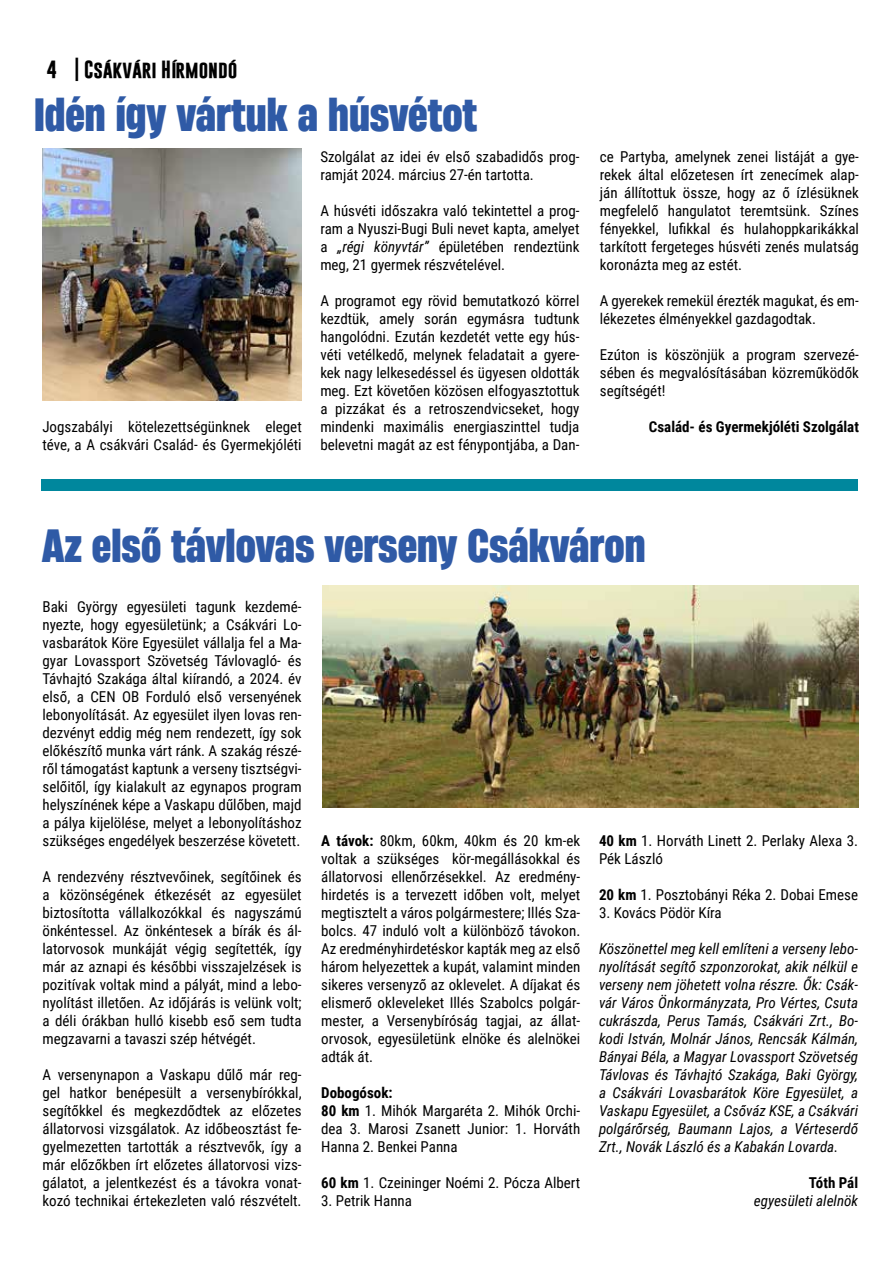
<style>
.page{position:relative;width:893px;height:1263px;background:#fff}
.page>*{position:absolute;margin:0;border:0;box-sizing:border-box;transform-origin:0 0}
.t1{font:800 43.5px "Heading Now Trial 57";color:#2f5aa6}
.t2{font:700 18px "Gobold";color:#000}
.t3{font:15px/18px "Roboto Condensed";color:#000;text-align:justify}
.t4{font:italic 15px/18px "Roboto Condensed";color:#000;text-align:justify}
.t5{font:700 15px "Roboto Condensed";color:#000}
.s1{font-style:italic}
.s2{font-weight:700}
</style>
<div class="page">
<img style="left:322px;top:585px;width:537px;height:223px">
<div style="left:42px;top:479px;width:816px;height:11px;background:#00879d"></div>
<img style="left:43px;top:148px;width:259px;height:252px">
<p class="t2" style="left:47px;top:58px;width:192px">4 | Csákvári Hírmondó</p>
<h1 class="t1" style="left:34px;top:83px;width:445px">Idén így vártuk a húsvétot</h1>
<p class="t3" style="left:42px;top:417px;width:261px">Jogszabályi kötelezettségünknek eleget téve, a A csákvári Család- és Gyermekjóléti</p>
<p class="t3" style="left:320px;top:147px;width:261px">Szolgálat az idei év első szabadidős prog&shy;ramját 2024. március 27-én tartotta.</p>
<p class="t3" style="left:320px;top:201px;width:261px">A húsvéti időszakra való tekintettel a prog&shy;ram a Nyuszi-Bugi Buli nevet kapta, amelyet a <span class="s1">„régi könyvtár”</span> épületében rendeztünk meg, 21 gyermek részvételével.</p>
<p class="t3" style="left:320px;top:291px;width:261px">A programot egy rövid bemutatkozó körrel kezdtük, amely során egymásra tudtunk hangolódni. Ezután kezdetét vette egy hús&shy;véti vetélkedő, melynek feladatait a gyere&shy;kek nagy lelkesedéssel és ügyesen oldották meg. Ezt követően közösen elfogyasztottuk a pizzákat és a retroszendvicseket, hogy mindenki maximális energiaszinttel tudja belevetni magát az est fénypontjába, a Dan-</p>
<p class="t3" style="left:600px;top:147px;width:261px">ce Partyba, amelynek zenei listáját a gye&shy;rekek által előzetesen írt zenecímek alap&shy;ján állítottuk össze, hogy az ő ízlésüknek megfelelő hangulatot teremtsünk. Színes fényekkel, lufikkal és hulahoppkarikákkal tarkított fergeteges húsvéti zenés mulatság koronázta meg az estét.</p>
<p class="t3" style="left:600px;top:291px;width:261px">A gyerekek remekül érezték magukat, és em&shy;lékezetes élményekkel gazdagodtak.</p>
<p class="t3" style="left:600px;top:345px;width:261px">Ezúton is köszönjük a program szervezé&shy;sében és megvalósításában közreműködők segítségét!</p>
<p class="t5" style="left:649px;top:416px;width:212px">Család- és Gyermekjóléti Szolgálat</p>
<h1 class="t1" style="left:42px;top:513px;width:605px">Az első távlovas verseny Csákváron</h1>
<p class="t3" style="left:43px;top:597px;width:261px">Baki György egyesületi tagunk kezdemé&shy;nyezte, hogy egyesületünk; a Csákvári Lo&shy;vasbarátok Köre Egyesület vállalja fel a Ma&shy;gyar Lovassport Szövetség Távlovagló- és Távhajtó Szakága által kiírandó, a 2024. év első, a CEN OB Forduló első versenyének lebonyolítását. Az egyesület ilyen lovas ren&shy;dezvényt eddig még nem rendezett, így sok előkészítő munka várt ránk. A szakág részé&shy;ről támogatást kaptunk a verseny tisztségvi&shy;selőitől, így kialakult az egynapos program helyszínének képe a Vaskapu dűlőben, majd a pálya kijelölése, melyet a lebonyolításhoz szükséges engedélyek beszerzése követett.</p>
<p class="t3" style="left:43px;top:867px;width:261px">A rendezvény résztvevőinek, segítőinek és a közönségének étkezését az egyesület biztosította vállalkozókkal és nagyszámú önkéntessel. Az önkéntesek a bírák és ál&shy;latorvosok munkáját végig segítették, így már az aznapi és későbbi visszajelzések is pozitívak voltak mind a pályát, mind a lebo&shy;nyolítást illetően. Az időjárás is velünk volt; a déli órákban hulló kisebb eső sem tudta megzavarni a tavaszi szép hétvégét.</p>
<p class="t3" style="left:43px;top:1065px;width:261px">A versenynapon a Vaskapu dűlő már reg&shy;gel hatkor benépesült a versenybírókkal, segítőkkel és megkezdődtek az előzetes állatorvosi vizsgálatok. Az időbeosztást fe&shy;gyelmezetten tartották a résztvevők, így a már előzőkben írt előzetes állatorvosi vizs&shy;gálatot, a jelentkezést és a távokra vonat&shy;kozó technikai értekezleten való részvételt.</p>
<p class="t3" style="left:321px;top:831px;width:261px"><span class="s2">A távok:</span> 80km, 60km, 40km és 20 km-ek voltak a szükséges kör-megállásokkal és állatorvosi ellenőrzésekkel. Az eredmény&shy;hirdetés is a tervezett időben volt, melyet megtisztelt a város polgármestere; Illés Sza&shy;bolcs. 47 induló volt a különböző távokon.<br>Az eredményhirdetéskor kapták meg az első három helyezettek a kupát, valamint minden sikeres versenyző az oklevelet. A díjakat és elismerő okleveleket Illés Szabolcs polgár&shy;mester, a Versenybíróság tagjai, az állat&shy;orvosok, egyesületünk elnöke és alelnökei adták át.</p>
<p class="t3" style="left:321px;top:1083px;width:261px;text-align:left"><span class="s2">Dobogósok:<br>80 km</span> 1. Mihók Margaréta 2. Mihók Orchi&shy;dea 3. Marosi Zsanett Junior: 1. Horváth<br>Hanna 2. Benkei Panna</p>
<p class="t3" style="left:321px;top:1173px;width:261px"><span class="s2">60 km</span> 1. Czeininger Noémi 2. Pócza Albert</p>
<p class="t3" style="left:321px;top:1191px;width:92px">3. Petrik Hanna</p>
<p class="t3" style="left:599px;top:831px;width:261px"><span class="s2">40 km</span> 1. Horváth Linett 2. Perlaky Alexa 3.<br>Pék László</p>
<p class="t3" style="left:599px;top:885px;width:261px"><span class="s2">20 km</span> 1. Posztobányi Réka 2. Dobai Emese</p>
<p class="t3" style="left:599px;top:903px;width:124px">3. Kovács Pödör Kíra</p>
<p class="t4" style="left:599px;top:939px;width:261px">Köszönettel meg kell említeni a verseny lebo&shy;nyolítását segítő szponzorokat, akik nélkül e verseny nem jöhetett volna részre. Ők: Csák&shy;vár Város Önkormányzata, Pro Vértes, Csuta cukrászda, Perus Tamás, Csákvári Zrt., Bo&shy;kodi István, Molnár János, Rencsák Kálmán, Bányai Béla, a Magyar Lovassport Szövetség Távlovas és Távhajtó Szakága, Baki György, a Csákvári Lovasbarátok Köre Egyesület, a Vaskapu Egyesület, a Csőváz KSE, a Csákvári polgárőrség, Baumann Lajos, a Vérteserdő Zrt., Novák László és a Kabakán Lovarda.</p>
<p class="t5" style="left:809px;top:1172px;width:51px">Tóth Pál</p>
<p class="t4" style="left:754px;top:1191px;width:106px">egyesületi alelnök</p>
</div>
